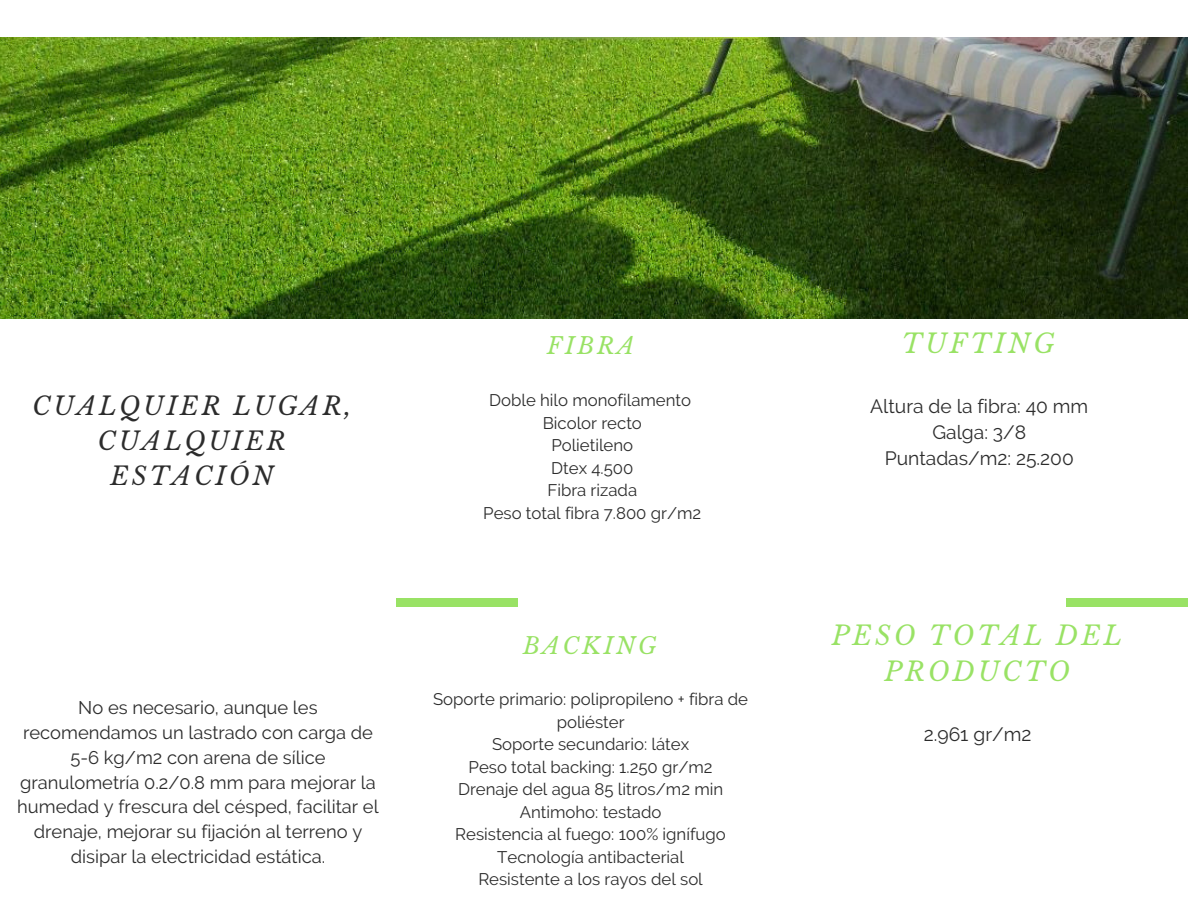
<style>
.page{position:relative;width:1188px;height:918px;background:#fff}
.page>*{position:absolute;margin:0;border:0;box-sizing:border-box;transform-origin:0 0}
.t1{font:italic 26.25px/36px "Libre Baskerville";letter-spacing:.12em;color:#99e265;text-align:center}
.t2{font:italic 25.05px/34.8px "Libre Baskerville";letter-spacing:.12em;color:#2c2c2c;text-align:center}
.t3{font:italic 22.8px "Libre Baskerville";letter-spacing:.12em;color:#99e265}
.t4{font:19.2px/25.8px "Raleway";color:#2c2c2c;text-align:center}
.t5{font:18.3px/24.8px "Raleway";color:#2c2c2c;text-align:center}
.t6{font:16.8px/22.5px "Raleway";color:#2c2c2c;text-align:center}
</style>
<div class="page">
<img style="left:0;top:37px;width:1188px;height:281px">
<div style="left:1067px;top:598px;width:121px;height:8px;background:#99e265"></div>
<div style="left:396px;top:598px;width:121px;height:8px;background:#99e265"></div>
<h2 class="t2" style="left:33px;top:389px;width:320px">CUALQUIER LUGAR,<br>CUALQUIER<br>ESTACIÓN</h2>
<p class="t5" style="left:17px;top:696px;width:363px">No es necesario, aunque les recomendamos un lastrado con carga de 5-6 kg/m2 con arena de sílice granulometría 0.2/0.8 mm para mejorar la humedad y frescura del césped, facilitar el drenaje, mejorar su fijación al terreno y disipar la electricidad estática.</p>
<h3 class="t3" style="left:547px;top:332px;width:89px">FIBRA</h3>
<p class="t6" style="left:483px;top:389px;width:220px">Doble hilo monofilamento<br>Bicolor recto<br>Polietileno<br>Dtex 4.500<br>Fibra rizada<br>Peso total fibra 7.800 gr/m2</p>
<h3 class="t3" style="left:523px;top:632px;width:135px">BACKING</h3>
<p class="t6" style="left:433px;top:688px;width:317px">Soporte primario: polipropileno + fibra de poliéster<br>Soporte secundario: látex<br>Peso total backing: 1.250 gr/m2<br>Drenaje del agua 85 litros/m2 min<br>Antimoho: testado<br>Resistencia al fuego: 100% ignífugo<br>Tecnología antibacterial<br>Resistente a los rayos del sol</p>
<h1 class="t1" style="left:902px;top:326px;width:154px">TUFTING</h1>
<p class="t4" style="left:870px;top:393px;width:220px">Altura de la fibra: 40 mm<br>Galga: 3/8<br>Puntadas/m2: 25.200</p>
<h1 class="t1" style="left:832px;top:617px;width:292px">PESO TOTAL DEL<br>PRODUCTO</h1>
<p class="t4" style="left:924px;top:722px;width:109px">2.961 gr/m2</p>
</div>
